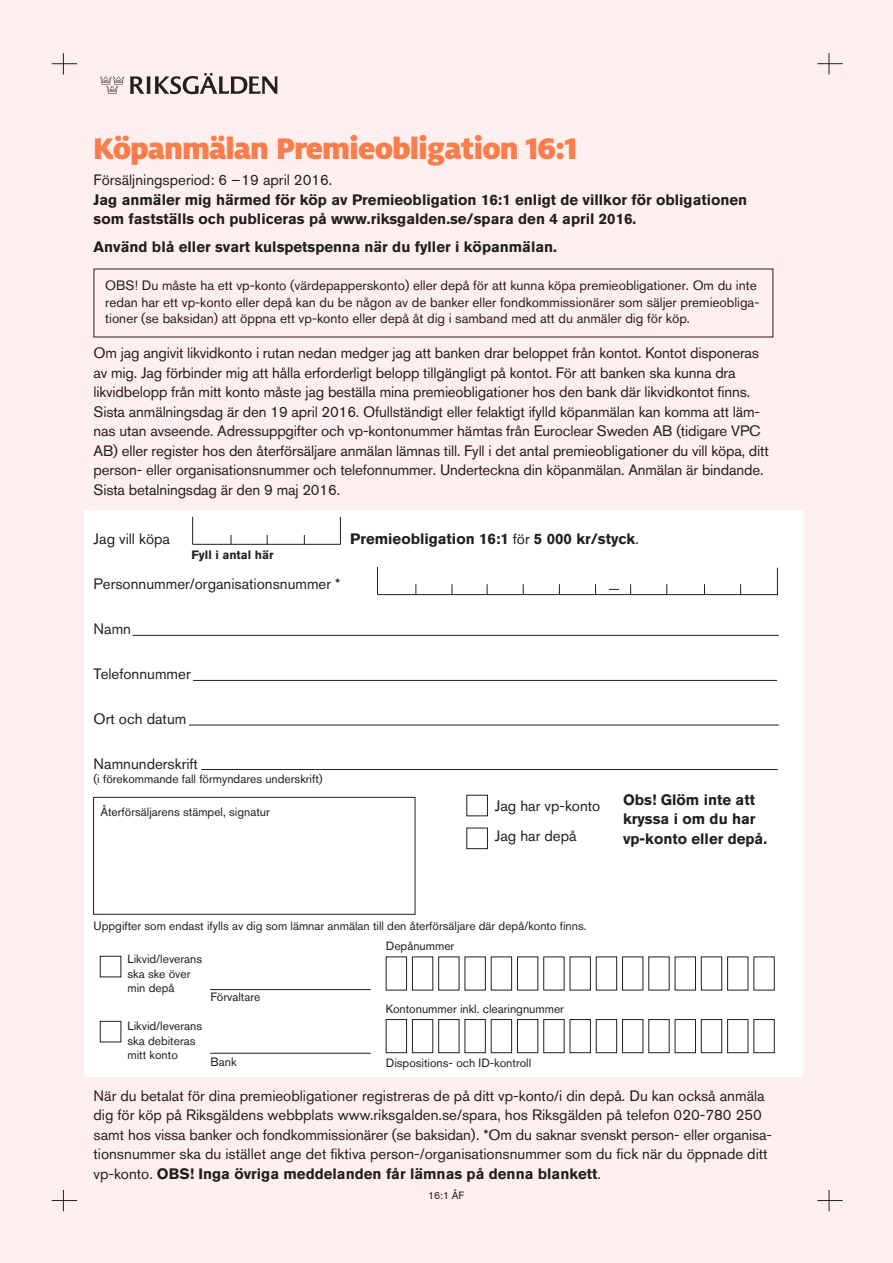
<style>
.page{position:relative;width:893px;height:1263px;background:#ffefee}
.page>*{position:absolute;margin:0;border:0;box-sizing:border-box;transform-origin:0 0}
.t1{font:900 33px "Milo Pro";letter-spacing:-.03em;color:#fb7d4c}
.Brödtext{font:15px/19.5px "Akzidenz Grotesk BQ";letter-spacing:-.01em;color:#231f20}
.Brödtext-2{font:700 15px/19.5px "Akzidenz Grotesk BQ";color:#231f20}
.Brödtext_bold{font:15px "Akzidenz Grotesk BQ";color:#231f20}
.t2{font:13.5px/16.5px "Akzidenz Grotesk BQ";color:#231f20}
.Brödtext-3{font:12px/14.4px "Akzidenz Grotesk BQ";color:#231f20}
.Brödtext-4{font:700 12px "Akzidenz Grotesk BQ";color:#231f20}
.Brödtext-5{font:10.5px "Akzidenz Grotesk BQ";color:#231f20}
.s1{font-weight:400}
.s2{font-weight:700}
</style>
<div class="page">
<div style="left:84px;top:510px;width:719px;height:567px;background:#fff"></div>
<svg style="left:130px;top:73px;width:148px;height:21px"></svg>
<svg style="left:100px;top:77px;width:24px;height:17px"></svg>
<svg style="left:52px;top:53px;width:25px;height:21px"></svg>
<svg style="left:817px;top:53px;width:26px;height:21px"></svg>
<svg style="left:52px;top:1190px;width:25px;height:21px"></svg>
<svg style="left:817px;top:1190px;width:26px;height:21px"></svg>
<svg style="left:192px;top:517px;width:1px;height:27px"></svg>
<hr style="left:193px;top:544px;width:148px;height:1px;background:#231f20">
<svg style="left:340px;top:517px;width:1px;height:27px"></svg>
<svg style="left:377px;top:567px;width:1px;height:27px"></svg>
<hr style="left:377px;top:594px;width:401px;height:1px;background:#231f20">
<svg style="left:777px;top:568px;width:1px;height:26px"></svg>
<div style="left:93px;top:797px;width:322px;height:118px;border:1px solid #231f20"></div>
<div style="left:466px;top:795px;width:22px;height:21px;border:1px solid #231f20"></div>
<div style="left:466px;top:828px;width:22px;height:21px;border:1px solid #231f20"></div>
<div style="left:100px;top:956px;width:21px;height:21px;border:1px solid #231f20"></div>
<div style="left:100px;top:1021px;width:21px;height:21px;border:1px solid #231f20"></div>
<hr style="left:210px;top:989px;width:161px;height:1px;background:#231f20">
<hr style="left:210px;top:1053px;width:161px;height:1px;background:#231f20">
<div style="left:386px;top:956px;width:21px;height:34px;border:1px solid #231f20"></div>
<div style="left:412px;top:956px;width:21px;height:34px;border:1px solid #231f20"></div>
<div style="left:438px;top:956px;width:21px;height:34px;border:1px solid #231f20"></div>
<div style="left:465px;top:956px;width:21px;height:34px;border:1px solid #231f20"></div>
<div style="left:491px;top:956px;width:21px;height:34px;border:1px solid #231f20"></div>
<div style="left:517px;top:956px;width:21px;height:34px;border:1px solid #231f20"></div>
<div style="left:543px;top:956px;width:21px;height:34px;border:1px solid #231f20"></div>
<div style="left:570px;top:956px;width:21px;height:34px;border:1px solid #231f20"></div>
<div style="left:596px;top:956px;width:21px;height:34px;border:1px solid #231f20"></div>
<div style="left:622px;top:956px;width:21px;height:34px;border:1px solid #231f20"></div>
<div style="left:675px;top:956px;width:21px;height:34px;border:1px solid #231f20"></div>
<div style="left:701px;top:956px;width:21px;height:34px;border:1px solid #231f20"></div>
<div style="left:727px;top:956px;width:21px;height:34px;border:1px solid #231f20"></div>
<div style="left:753px;top:956px;width:22px;height:34px;border:1px solid #231f20"></div>
<div style="left:386px;top:1019px;width:21px;height:34px;border:1px solid #231f20"></div>
<div style="left:412px;top:1019px;width:21px;height:34px;border:1px solid #231f20"></div>
<div style="left:438px;top:1019px;width:21px;height:34px;border:1px solid #231f20"></div>
<div style="left:465px;top:1019px;width:21px;height:34px;border:1px solid #231f20"></div>
<div style="left:491px;top:1019px;width:21px;height:34px;border:1px solid #231f20"></div>
<div style="left:517px;top:1019px;width:21px;height:34px;border:1px solid #231f20"></div>
<div style="left:543px;top:1019px;width:21px;height:34px;border:1px solid #231f20"></div>
<div style="left:570px;top:1019px;width:21px;height:34px;border:1px solid #231f20"></div>
<div style="left:596px;top:1019px;width:21px;height:34px;border:1px solid #231f20"></div>
<div style="left:622px;top:1019px;width:21px;height:34px;border:1px solid #231f20"></div>
<div style="left:648px;top:1019px;width:22px;height:34px;border:1px solid #231f20"></div>
<div style="left:675px;top:1019px;width:21px;height:34px;border:1px solid #231f20"></div>
<div style="left:701px;top:1019px;width:21px;height:34px;border:1px solid #231f20"></div>
<div style="left:727px;top:1019px;width:21px;height:34px;border:1px solid #231f20"></div>
<div style="left:753px;top:1019px;width:22px;height:34px;border:1px solid #231f20"></div>
<hr style="left:133px;top:635px;width:646px;height:1px;background:#231f20">
<hr style="left:193px;top:680px;width:584px;height:1px;background:#231f20">
<hr style="left:189px;top:725px;width:590px;height:1px;background:#231f20">
<hr style="left:201px;top:769px;width:577px;height:1px;background:#231f20">
<p class="t1" style="left:93px;top:129px;width:486px">Köpanmälan Premieobligation 16:1</p>
<p class="Brödtext_bold" style="left:94px;top:171px;width:240px">Försäljningsperiod: 6 –19 april 2016.</p>
<p class="Brödtext-2" style="left:94px;top:190px;width:655px">Jag anmäler mig härmed för köp av Premieobligation 16:1 enligt de villkor för obligationen som fastställs och publiceras på www.riksgalden.se/spara den 4 april 2016.</p>
<p class="Brödtext-2" style="left:94px;top:237px;width:465px">Använd blå eller svart kulspetspenna när du fyller i köpanmälan.</p>
<p class="t2" style="left:105px;top:277px;width:656px">OBS! Du måste ha ett vp-konto (värdepapperskonto) eller depå för att kunna köpa premieobligationer. Om du inte redan har ett vp-konto eller depå kan du be någon av de banker eller fondkommissionärer som säljer premieobliga&shy;tioner (se baksidan) att öppna ett vp-konto eller depå åt dig i samband med att du anmäler dig för köp.</p>
<p class="Brödtext" style="left:94px;top:343px;width:677px">Om jag angivit likvidkonto i rutan nedan medger jag att banken drar beloppet från kontot. Kontot disponeras av mig. Jag förbinder mig att hålla erforderligt belopp tillgängligt på kontot. För att banken ska kunna dra likvidbelopp från mitt konto måste jag beställa mina premieobligationer hos den bank där likvidkontot finns.<br>Sista anmälningsdag är den 19 april 2016. Ofullständigt eller felaktigt ifylld köpanmälan kan komma att läm&shy;nas utan avseende. Adressuppgifter och vp-kontonummer hämtas från Euroclear Sweden AB (tidigare VPC AB) eller register hos den återförsäljare anmälan lämnas till. Fyll i det antal premieobligationer du vill köpa, ditt person- eller organisationsnummer och telefonnummer. Underteckna din köpanmälan. Anmälan är bindande.<br>Sista betalningsdag är den 9 maj 2016.</p>
<p class="Brödtext" style="left:94px;top:529px;width:78px">Jag vill köpa</p>
<p class="Brödtext-2" style="left:350px;top:529px;width:290px">Premieobligation 16:1 <span class="s1">för</span> 5 000 kr/styck<span class="s1">.</span></p>
<p class="Brödtext" style="left:94px;top:574px;width:248px">Personnummer/organisationsnummer *</p>
<p class="Brödtext" style="left:94px;top:619px;width:39px">Namn</p>
<p class="Brödtext" style="left:94px;top:664px;width:99px">Telefonnummer</p>
<p class="Brödtext" style="left:94px;top:709px;width:94px">Ort och datum</p>
<p class="Brödtext" style="left:94px;top:754px;width:106px">Namnunderskrift</p>
<p class="Brödtext" style="left:495px;top:796px;width:107px">Jag har vp-konto</p>
<p class="Brödtext" style="left:495px;top:826px;width:83px">Jag har depå</p>
<p class="Brödtext-4" style="left:191px;top:548px;width:84px">Fyll i antal här</p>
<p class="Brödtext-3" style="left:94px;top:771px;width:231px">(i förekommande fall förmyndares underskrift)</p>
<p class="Brödtext-3" style="left:100px;top:805px;width:171px">Återförsäljarens stämpel, signatur</p>
<p class="Brödtext-2" style="left:623px;top:789px;width:146px">Obs! Glöm inte att kryssa i om du har vp-konto eller depå.</p>
<p class="Brödtext-3" style="left:94px;top:919px;width:495px">Uppgifter som endast ifylls av dig som lämnar anmälan till den återförsäljare där depå/konto finns.</p>
<p class="Brödtext-3" style="left:128px;top:952px;width:76px">Likvid/leverans ska ske över min depå</p>
<p class="Brödtext-3" style="left:128px;top:1019px;width:76px">Likvid/leverans ska debiteras</p>
<p class="Brödtext-3" style="left:128px;top:1048px;width:52px">mitt konto</p>
<p class="Brödtext-3" style="left:386px;top:939px;width:70px">Depånummer</p>
<p class="Brödtext-3" style="left:210px;top:990px;width:52px">Förvaltare</p>
<p class="Brödtext-3" style="left:386px;top:1001px;width:180px">Kontonummer inkl. clearingnummer</p>
<p class="Brödtext-3" style="left:210px;top:1054px;width:28px">Bank</p>
<p class="Brödtext-3" style="left:386px;top:1056px;width:147px">Dispositions- och ID-kontroll</p>
<p class="Brödtext" style="left:94px;top:1086px;width:680px">När du betalat för dina premieobligationer registreras de på ditt vp-konto/i din depå. Du kan också anmäla dig för köp på Riksgäldens webbplats www.riksgalden.se/spara, hos Riksgälden på telefon 020-780 250 samt hos vissa banker och fondkommissionärer (se baksidan). *Om du saknar svenskt person- eller organisa&shy;tionsnummer ska du istället ange det fiktiva person-/organisationsnummer som du fick när du öppnade ditt vp-konto. <span class="s2">OBS! Inga övriga meddelanden får lämnas på denna blankett</span>.</p>
<p class="Brödtext-5" style="left:428px;top:1189px;width:37px">16:1 ÅF</p>
</div>
